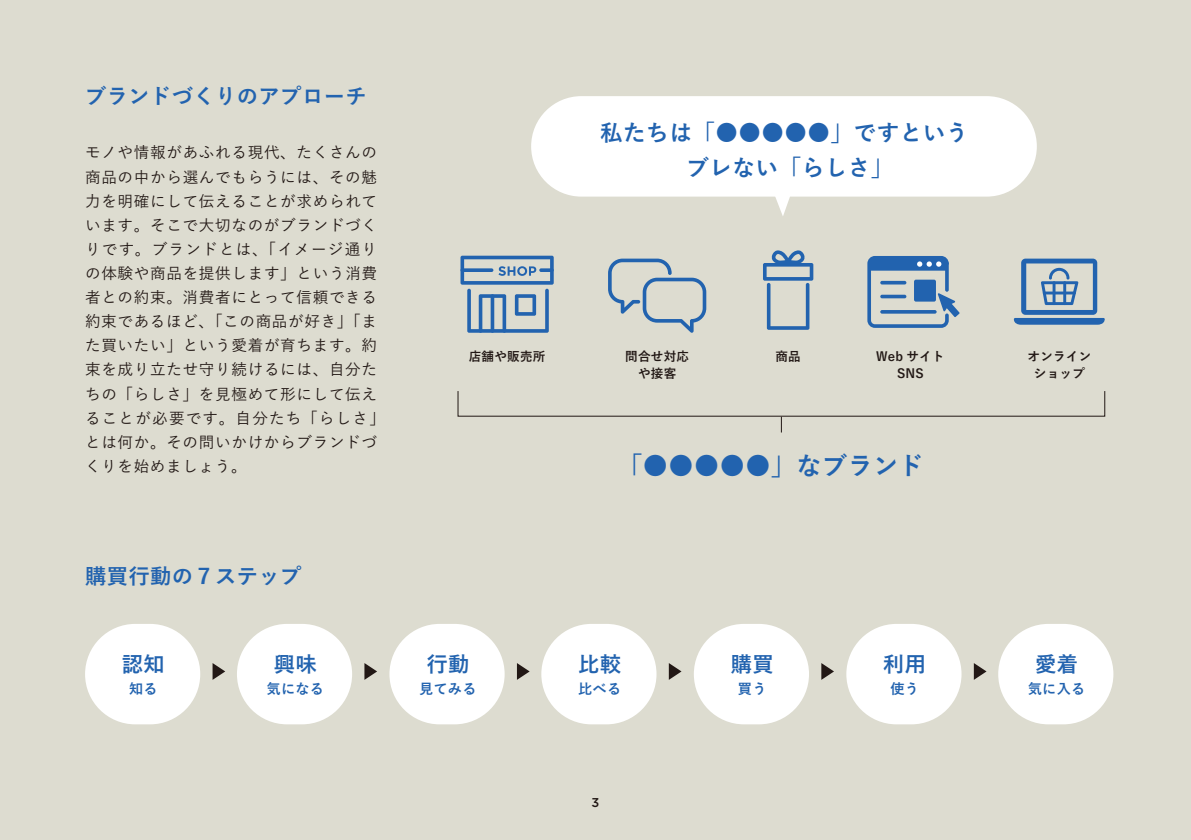
<style>
.page{position:relative;width:1191px;height:840px;background:#fff}
.page>*{position:absolute;margin:0;border:0;box-sizing:border-box;transform-origin:0 0}
.t1{font:25px "Yu Gothic Std B";letter-spacing:.02em;color:#2263af}
.t2{font:22.6px/35.2px "Yu Gothic Std B";letter-spacing:.02em;color:#2263af;text-align:center}
.t3{font:21.2px "Yu Gothic Std B";letter-spacing:.02em;color:#2263af}
.t4{font:15.6px/24px "Yu Gothic Std M";letter-spacing:.045em;color:#221815}
.t5{font:14.2px "Yu Gothic Std B";letter-spacing:.02em;color:#2263af}
.t6{font:500 12.8px "Gotham";color:#221815}
.t7{font:12.6px/17.6px "Yu Gothic Std B";letter-spacing:.02em;color:#221815;text-align:center}
</style>
<div class="page">
<div style="left:0;top:0;width:1191px;height:839px;background:#dddcd0"></div>
<svg style="left:460px;top:255px;width:94px;height:77px"></svg>
<svg style="left:460px;top:268px;width:33px;height:4px"></svg>
<svg style="left:539px;top:268px;width:15px;height:4px"></svg>
<svg style="left:608px;top:258px;width:98px;height:74px"></svg>
<svg style="left:763px;top:250px;width:50px;height:79px"></svg>
<svg style="left:867px;top:256px;width:92px;height:72px"></svg>
<hr style="left:945px;top:261px;width:3px;height:30px;background:#2263af;border-radius:2px">
<svg style="left:1014px;top:258px;width:90px;height:66px"></svg>
<svg style="left:781px;top:416px;width:1px;height:16px"></svg>
<div style="left:531px;top:96px;width:505px;height:100px;background:#fff;border-radius:50px"></div>
<div style="left:85px;top:623px;width:115px;height:101px;background:#fff;border-radius:50px"></div>
<div style="left:389px;top:623px;width:115px;height:101px;background:#fff;border-radius:50px"></div>
<div style="left:846px;top:623px;width:115px;height:101px;background:#fff;border-radius:50px"></div>
<div style="left:237px;top:623px;width:115px;height:101px;background:#fff;border-radius:50px"></div>
<div style="left:694px;top:623px;width:115px;height:101px;background:#fff;border-radius:50px"></div>
<div style="left:541px;top:623px;width:115px;height:101px;background:#fff;border-radius:50px"></div>
<div style="left:998px;top:623px;width:115px;height:101px;background:#fff;border-radius:50px"></div>
<svg style="left:774px;top:196px;width:16px;height:20px"></svg>
<svg style="left:212px;top:663px;width:13px;height:16px"></svg>
<svg style="left:517px;top:663px;width:12px;height:16px"></svg>
<svg style="left:973px;top:663px;width:13px;height:16px"></svg>
<svg style="left:364px;top:663px;width:13px;height:16px"></svg>
<svg style="left:821px;top:663px;width:13px;height:16px"></svg>
<svg style="left:669px;top:663px;width:12px;height:16px"></svg>
<h3 class="t3" style="left:85px;top:80px;width:283px">ブランドづくりのアプローチ</h3>
<p class="t4" style="left:85px;top:140px;width:301px">モノや情報があふれる現代、たくさんの商品の中から選んでもらうには、その魅力を明確にして伝えることが求められています。そこで大切なのがブランドづくりです。ブランドとは、「イメージ通りの体験や商品を提供します」という消費者との約束。消費者にとって信頼できる約束であるほど、「この商品が好き」「また買いたい」という愛着が育ちます。約束を成り立たせ守り続けるには、自分たちの「らしさ」を見極めて形にして伝えることが必要です。自分たち「らしさ」とは何か。その問いかけからブランドづくりを始めましょう。</p>
<h3 class="t3" style="left:85px;top:560px;width:218px">購買行動の７ステップ</h3>
<h3 class="t3" style="left:122px;top:647px;width:44px">認知</h3>
<p class="t5" style="left:129px;top:677px;width:30px">知る</p>
<h3 class="t3" style="left:274px;top:647px;width:44px">興味</h3>
<p class="t5" style="left:266px;top:677px;width:59px">気になる</p>
<h2 class="t2" style="left:600px;top:114px;width:370px">私たちは「●●●●●」ですというブレない「らしさ」</h2>
<p class="t7" style="left:469px;top:346px;width:78px">店舗や販売所</p>
<p class="t7" style="left:625px;top:346px;width:65px">問合せ対応や接客</p>
<p class="t7" style="left:775px;top:346px;width:27px">商品</p>
<p class="t7" style="left:876px;top:346px;width:70px">Web サイト<br>SNS</p>
<p class="t7" style="left:1027px;top:346px;width:65px">オンラインショップ</p>
<h3 class="t3" style="left:426px;top:647px;width:44px">行動</h3>
<p class="t5" style="left:419px;top:677px;width:59px">見てみる</p>
<h1 class="t1" style="left:617px;top:446px;width:308px">「●●●●●」なブランド</h1>
<h3 class="t3" style="left:578px;top:647px;width:44px">比較</h3>
<p class="t5" style="left:578px;top:677px;width:45px">比べる</p>
<p class="t6" style="left:591px;top:793px;width:9px">3</p>
<h3 class="t3" style="left:730px;top:647px;width:44px">購買</h3>
<p class="t5" style="left:738px;top:677px;width:30px">買う</p>
<h3 class="t3" style="left:883px;top:647px;width:44px">利用</h3>
<p class="t5" style="left:890px;top:677px;width:30px">使う</p>
<h3 class="t3" style="left:1035px;top:647px;width:44px">愛着</h3>
<p class="t5" style="left:1027px;top:677px;width:59px">気に入る</p>
</div>
